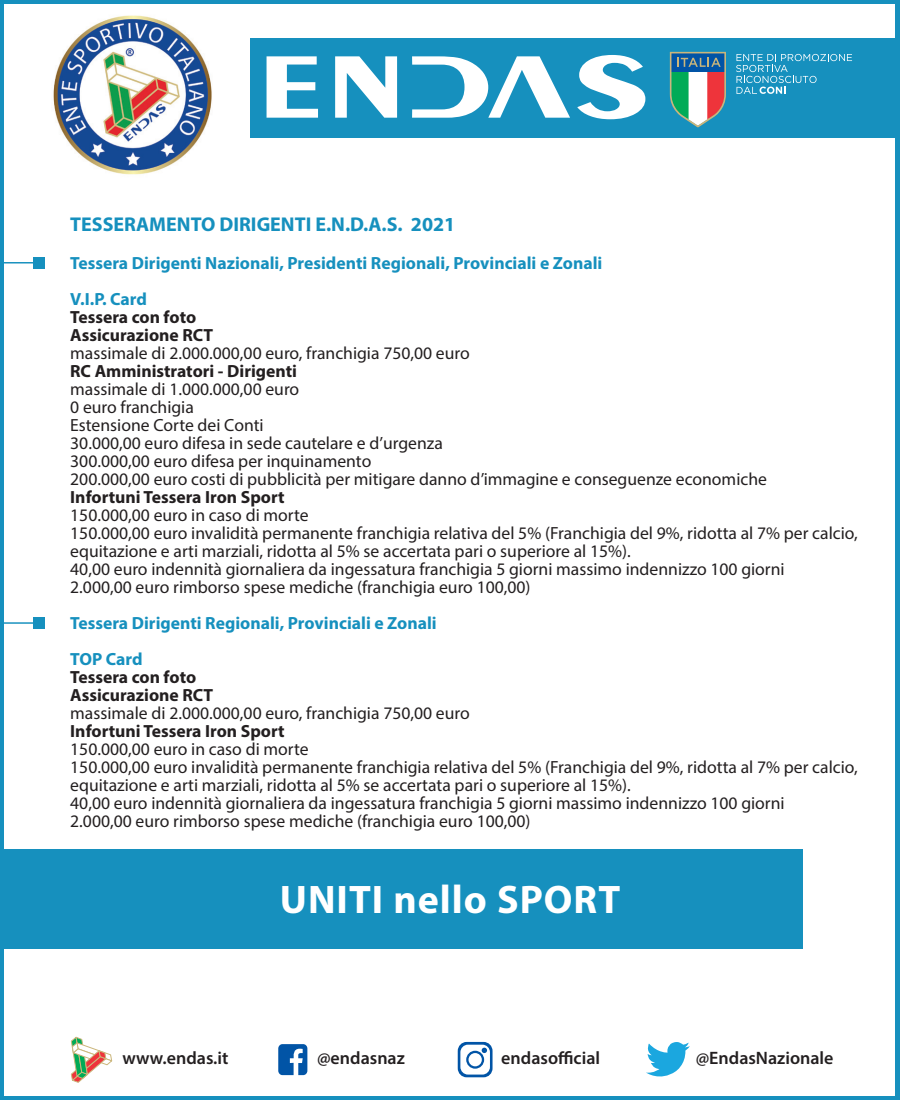
<style>
.page{position:relative;width:900px;height:1100px;background:#fff}
.page>*{position:absolute;margin:0;border:0;box-sizing:border-box;transform-origin:0 0}
.t1{font:700 40px "Myriad Pro";letter-spacing:.025em;color:#fff}
.t2{font:700 20px "Myriad Pro";color:#1690be}
.t3{font:600 18px "Myriad Pro";color:#231f20}
.t4{font:17.6px/18px "Myriad Pro";color:#231f20}
.t5{font:700 17.6px "Myriad Pro";color:#231f20}
.t6{font:700 17.6px "Myriad Pro";color:#1690be}
</style>
<div class="page">
<div style="left:1px;top:849px;width:802px;height:100px;background:#1690be"></div>
<hr style="left:0;top:0;width:4px;height:1100px;background:#1690be">
<div style="left:250px;top:38px;width:649px;height:100px;background:#1690be"></div>
<hr style="left:896px;top:0;width:4px;height:1100px;background:#1690be">
<hr style="left:3px;top:262px;width:33px;height:2px;background:#1690be">
<div style="left:33px;top:257px;width:12px;height:12px;background:#1690be"></div>
<hr style="left:0;top:1096px;width:900px;height:4px;background:#1690be">
<svg style="left:670px;top:52px;width:56px;height:75px;background:#7b9699"></svg>
<svg style="left:736px;top:54px;width:116px;height:40px"></svg>
<hr style="left:1px;top:0;width:899px;height:3px;background:#1690be">
<hr style="left:2px;top:622px;width:39px;height:2px;background:#1690be">
<div style="left:33px;top:617px;width:12px;height:12px;background:#1690be"></div>
<svg style="left:70px;top:1036px;width:43px;height:47px"></svg>
<svg style="left:646px;top:1042px;width:44px;height:35px"></svg>
<svg style="left:278px;top:1044px;width:29px;height:31px"></svg>
<svg style="left:458px;top:1042px;width:35px;height:35px"></svg>
<svg style="left:335px;top:55px;width:310px;height:64px"></svg>
<svg style="left:267px;top:56px;width:51px;height:62px"></svg>
<img style="left:53px;top:15px;width:159px;height:160px">
<p class="t2" style="left:70px;top:211px;width:387px">TESSERAMENTO DIRIGENTI E.N.D.A.S. 2021</p>
<p class="t6" style="left:70px;top:252px;width:534px">Tessera Dirigenti Nazionali, Presidenti Regionali, Provinciali e Zonali</p>
<p class="t6" style="left:70px;top:288px;width:78px">V.I.P. Card</p>
<p class="t5" style="left:70px;top:306px;width:127px">Tessera con foto</p>
<p class="t5" style="left:70px;top:324px;width:145px">Assicurazione RCT</p>
<p class="t4" style="left:70px;top:344px;width:401px">massimale di 2.000.000,00 euro, franchigia 750,00 euro</p>
<p class="t5" style="left:70px;top:360px;width:228px">RC Amministratori - Dirigenti</p>
<p class="t4" style="left:70px;top:380px;width:231px">massimale di 1.000.000,00 euro</p>
<p class="t4" style="left:70px;top:398px;width:125px">0 euro franchigia</p>
<p class="t4" style="left:70px;top:416px;width:195px">Estensione Corte dei Conti</p>
<p class="t4" style="left:70px;top:434px;width:374px">30.000,00 euro difesa in sede cautelare e d’urgenza</p>
<p class="t4" style="left:70px;top:452px;width:303px">300.000,00 euro difesa per inquinamento</p>
<p class="t4" style="left:70px;top:470px;width:698px">200.000,00 euro costi di pubblicità per mitigare danno d’immagine e conseguenze economiche</p>
<p class="t5" style="left:70px;top:486px;width:216px">Infortuni Tessera Iron Sport</p>
<p class="t4" style="left:70px;top:506px;width:240px">150.000,00 euro in caso di morte</p>
<p class="t4" style="left:70px;top:524px;width:789px">150.000,00 euro invalidità permanente franchigia relativa del 5% (Franchigia del 9%, ridotta al 7% per calcio, equitazione e arti marziali, ridotta al 5% se accertata pari o superiore al 15%).</p>
<p class="t4" style="left:70px;top:560px;width:716px">40,00 euro indennità giornaliera da ingessatura franchigia 5 giorni massimo indennizzo 100 giorni</p>
<p class="t4" style="left:70px;top:578px;width:462px">2.000,00 euro rimborso spese mediche (franchigia euro 100,00)</p>
<p class="t6" style="left:70px;top:612px;width:368px">Tessera Dirigenti Regionali, Provinciali e Zonali</p>
<p class="t6" style="left:70px;top:648px;width:74px">TOP Card</p>
<p class="t5" style="left:70px;top:666px;width:127px">Tessera con foto</p>
<p class="t5" style="left:70px;top:684px;width:145px">Assicurazione RCT</p>
<p class="t4" style="left:70px;top:704px;width:401px">massimale di 2.000.000,00 euro, franchigia 750,00 euro</p>
<p class="t5" style="left:70px;top:720px;width:216px">Infortuni Tessera Iron Sport</p>
<p class="t4" style="left:70px;top:740px;width:240px">150.000,00 euro in caso di morte</p>
<p class="t4" style="left:70px;top:758px;width:789px">150.000,00 euro invalidità permanente franchigia relativa del 5% (Franchigia del 9%, ridotta al 7% per calcio, equitazione e arti marziali, ridotta al 5% se accertata pari o superiore al 15%).</p>
<p class="t4" style="left:70px;top:794px;width:716px">40,00 euro indennità giornaliera da ingessatura franchigia 5 giorni massimo indennizzo 100 giorni</p>
<p class="t4" style="left:70px;top:812px;width:462px">2.000,00 euro rimborso spese mediche (franchigia euro 100,00)</p>
<p class="t1" style="left:280px;top:873px;width:342px">UNITI nello SPORT</p>
<p class="t3" style="left:122px;top:1047px;width:108px">www.endas.it</p>
<p class="t3" style="left:317px;top:1047px;width:89px">@endasnaz</p>
<p class="t3" style="left:501px;top:1047px;width:100px">endasofficial</p>
<p class="t3" style="left:696px;top:1047px;width:139px">@EndasNazionale</p>
</div>
